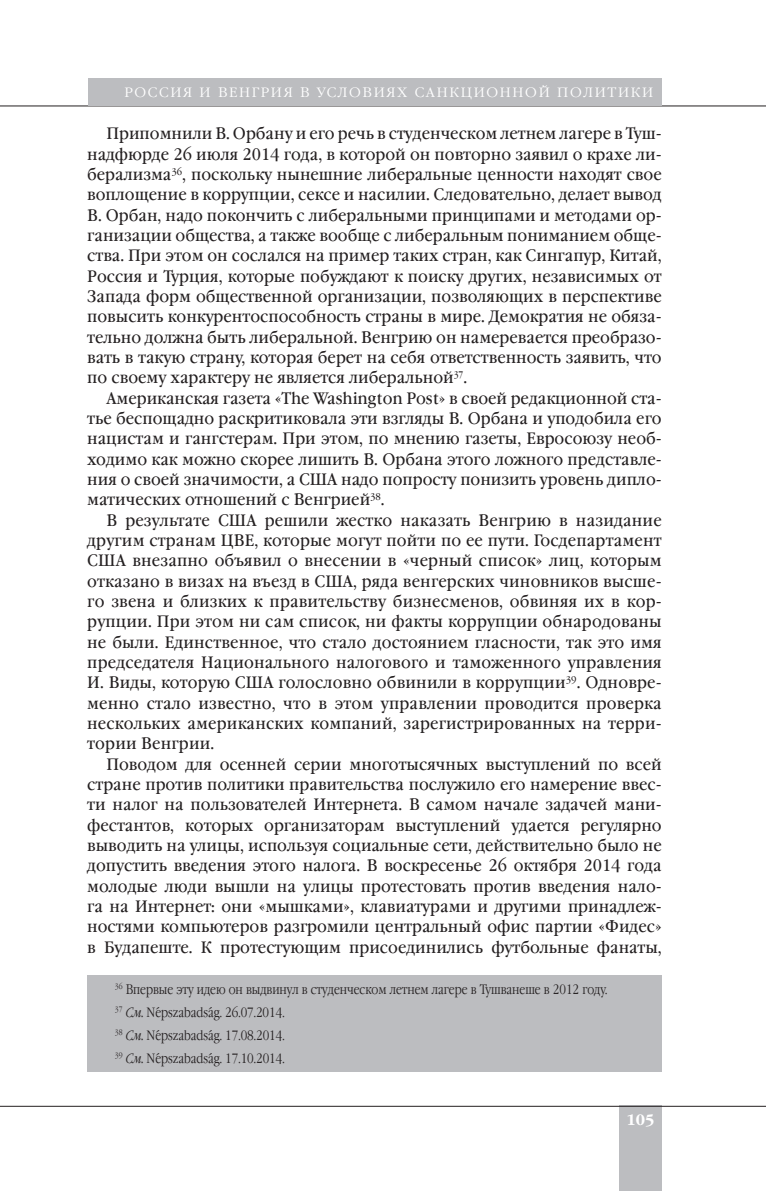
<style>
.page{position:relative;width:766px;height:1191px;background:#fff}
.page>*{position:absolute;margin:0;border:0;box-sizing:border-box;transform-origin:0 0}
.t1{font:16.5px "Garamond Book Narrow C";color:#231f20;scale:1.1 1}
.t2{font:700 15px "Garamond C";color:#fff}
.t3{font:300 13.5px/23px "Garamond Narrow C";color:#231f20}
.t4{font:300 13.5px "Garamond Narrow C";letter-spacing:.1em;color:#fff;scale:1.25 1}
.s1{font-style:italic}
.s2{font-family:"Phonetic Newton";font-weight:400}
</style>
<div class="page">
<div style="left:619px;top:1106px;width:42px;height:85px;background:#bcbdc0"></div>
<hr style="left:0;top:1106px;width:765px;height:1px;background:#231f20">
<hr style="left:0;top:106px;width:765px;height:1px;background:#231f20">
<div style="left:89px;top:78px;width:572px;height:28px;background:#bcbdc0"></div>
<div style="left:87px;top:975px;width:574px;height:96px;background:#bcbdc0"></div>
<p class="t4" style="left:124px;top:87px;width:424px">РОССИЯ И ВЕНГРИЯ В УСЛОВИЯХ САНКЦИОННОЙ ПОЛИТИКИ</p>
<p class="t1" style="left:106px;top:127px;width:506px">Припомнили В. Орбану и его речь в студенческом летнем лагере в Туш-</p>
<p class="t1" style="left:87px;top:147px;width:523px">надфюрде 26 июля 2014 года, в которой он повторно заявил о крахе ли-</p>
<p class="t1" style="left:87px;top:168px;width:523px">берализма<sup>36</sup>, поскольку нынешние либеральные ценности находят свое</p>
<p class="t1" style="left:87px;top:188px;width:523px">воплощение в коррупции, сексе и насилии. Следовательно, делает вывод</p>
<p class="t1" style="left:87px;top:208px;width:523px">В. Орбан, надо покончить с либеральными принципами и методами ор-</p>
<p class="t1" style="left:87px;top:229px;width:523px">ганизации общества, а также вообще с либеральным пониманием обще-</p>
<p class="t1" style="left:87px;top:249px;width:523px">ства. При этом он сослался на пример таких стран, как Сингапур, Китай,</p>
<p class="t1" style="left:87px;top:269px;width:523px">Россия и Турция, которые побуждают к поиску других, независимых от</p>
<p class="t1" style="left:87px;top:290px;width:523px">Запада форм общественной организации, позволяющих в перспективе</p>
<p class="t1" style="left:87px;top:310px;width:523px">повысить конкурентоспособность страны в мире. Демократия не обяза-</p>
<p class="t1" style="left:87px;top:330px;width:523px">тельно должна быть либеральной. Венгрию он намеревается преобразо-</p>
<p class="t1" style="left:87px;top:351px;width:523px">вать в такую страну, которая берет на себя ответственность заявить, что</p>
<p class="t1" style="left:87px;top:371px;width:347px">по своему характеру не является либеральной<sup>37</sup>.</p>
<p class="t1" style="left:106px;top:391px;width:506px">Американская газета «The Washington Post» в своей редакционной ста-</p>
<p class="t1" style="left:87px;top:412px;width:523px">тье беспощадно раскритиковала эти взгляды В. Орбана и уподобила его</p>
<p class="t1" style="left:87px;top:432px;width:523px">нацистам и гангстерам. При этом, по мнению газеты, Евросоюзу необ-</p>
<p class="t1" style="left:87px;top:452px;width:523px">ходимо как можно скорее лишить В. Орбана этого ложного представле-</p>
<p class="t1" style="left:87px;top:473px;width:523px">ния о своей значимости, а США надо попросту понизить уровень дипло-</p>
<p class="t1" style="left:87px;top:493px;width:272px">матических отношений с Венгрией<sup>38</sup>.</p>
<p class="t1" style="left:106px;top:513px;width:506px">В результате США решили жестко наказать Венгрию в назидание</p>
<p class="t1" style="left:87px;top:534px;width:523px">другим странам ЦВЕ, которые могут пойти по ее пути. Госдепартамент</p>
<p class="t1" style="left:87px;top:554px;width:523px">США внезапно объявил о внесении в «черный список» лиц, которым</p>
<p class="t1" style="left:87px;top:574px;width:523px">отказано в визах на въезд в США, ряда венгерских чиновников высше-</p>
<p class="t1" style="left:87px;top:595px;width:523px">го звена и близких к правительству бизнесменов, обвиняя их в кор-</p>
<p class="t1" style="left:87px;top:615px;width:523px">рупции. При этом ни сам список, ни факты коррупции обнародованы</p>
<p class="t1" style="left:87px;top:635px;width:523px">не были. Един ственное, что стало достоянием гласности, так это имя</p>
<p class="t1" style="left:87px;top:656px;width:523px">председателя Национального налогового и таможенного управления</p>
<p class="t1" style="left:87px;top:676px;width:523px">И. Виды, которую США голословно обвинили в коррупции<sup>39</sup>. Одновре-</p>
<p class="t1" style="left:87px;top:696px;width:523px">менно стало известно, что в этом управлении проводится проверка</p>
<p class="t1" style="left:87px;top:717px;width:523px">нескольких американ ских компаний, зарегистрированных на терри-</p>
<p class="t1" style="left:87px;top:737px;width:117px">тории Венгрии.</p>
<p class="t1" style="left:106px;top:757px;width:506px">Поводом для осенней серии многотысячных выступлений по всей</p>
<p class="t1" style="left:87px;top:777px;width:523px">стране против политики правительства послужило его намерение ввес-</p>
<p class="t1" style="left:87px;top:798px;width:523px">ти налог на пользователей Интернета. В самом начале задачей мани-</p>
<p class="t1" style="left:87px;top:818px;width:523px">фестантов, которых организаторам выступлений удается регулярно</p>
<p class="t1" style="left:87px;top:838px;width:523px">выводить на улицы, используя социальные сети, действительно было не</p>
<p class="t1" style="left:87px;top:859px;width:523px">допустить введения этого налога. В воскресенье 26 октября 2014 года</p>
<p class="t1" style="left:87px;top:879px;width:523px">молодые люди вышли на улицы протестовать против введения нало-</p>
<p class="t1" style="left:87px;top:899px;width:523px">га на Интернет: они «мышками», клавиатурами и другими принадлеж-</p>
<p class="t1" style="left:87px;top:920px;width:523px">ностями компьютеров разгромили центральный офис партии «Фидес»</p>
<p class="t1" style="left:87px;top:940px;width:523px">в Будапеште. К протестующим присоединились футбольные фанаты,</p>
<p class="t3" style="left:115px;top:979px;width:494px"><sup>36</sup> Впервые эту идею он выдвинул в студенческом летнем лагере в Тушванеше в 2012 году.<br><sup>37</sup> <span class="s1">См.</span> Ne<span class="s2">´</span>pszabadsa<span class="s2">´</span>g. 26.07.2014.<br><sup>38</sup> <span class="s1">См.</span> Ne<span class="s2">´</span>pszabadsa<span class="s2">´</span>g. 17.08.2014.<br><sup>39</sup> <span class="s1">См.</span> Ne<span class="s2">´</span>pszabadsa<span class="s2">´</span>g. 17.10.2014.</p>
<p class="t2" style="left:626px;top:1113px;width:29px">105</p>
</div>
